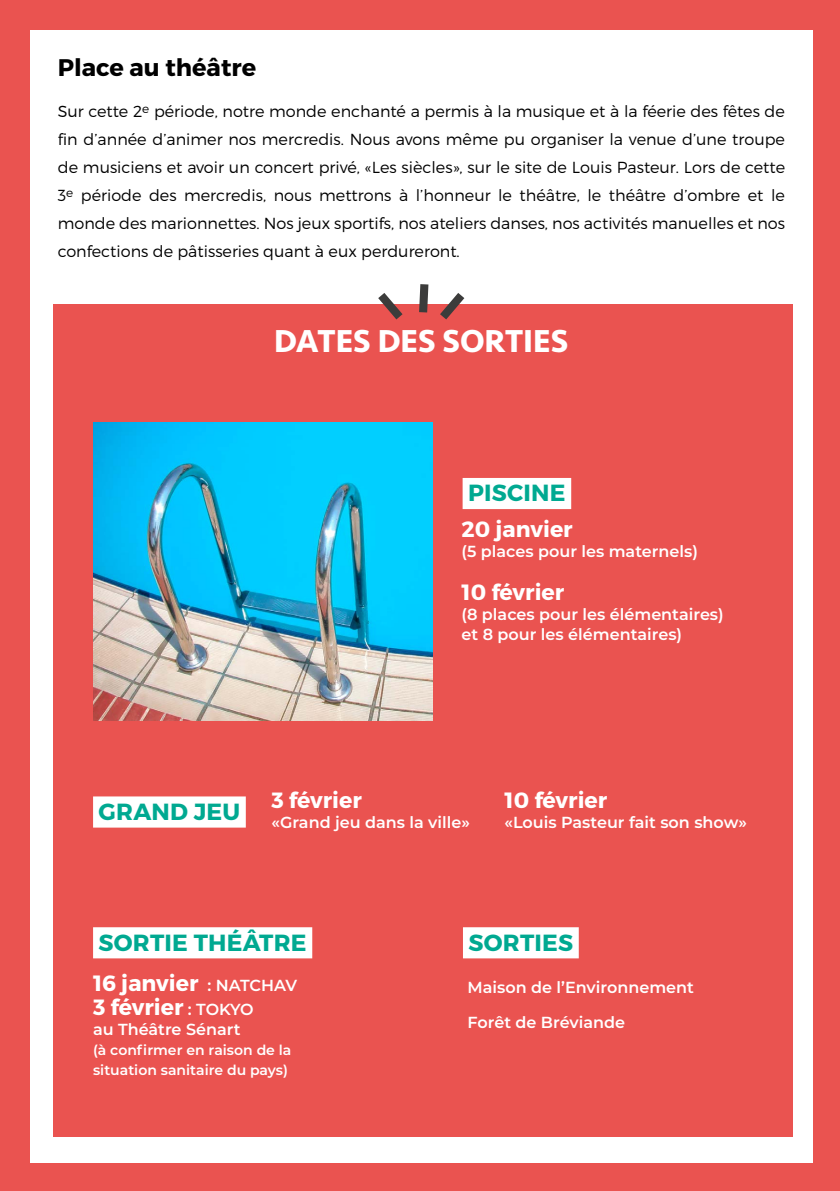
<style>
.page{position:relative;width:840px;height:1191px;background:#fff}
.page>*{position:absolute;margin:0;border:0;box-sizing:border-box;transform-origin:0 0}
.t1{font:700 33px "Seravek";color:#fff}
.t2{font:700 24px "Montserrat";color:#000}
.t3{font:700 23.4px "Montserrat";letter-spacing:.01em;color:#00a991}
.t4{font:700 22px/24px "Montserrat";color:#fff}
.t5{font:300 16px/28px "Montserrat";color:#000;text-align:justify}
.t6{font:600 16px/20px "Montserrat";color:#fff}
.t7{font:600 14px/20px "Montserrat";color:#fff}
.s1{font-weight:600;font-size:16px}
</style>
<div class="page">
<div style="left:0;top:0;width:839px;height:1191px;background:#ea5350"></div>
<div style="left:30px;top:30px;width:781px;height:1133px;background:#fff"></div>
<div style="left:53px;top:304px;width:739px;height:833px;background:#ea5350"></div>
<svg style="left:378px;top:284px;width:87px;height:36px"></svg>
<div style="left:462px;top:478px;width:109px;height:31px;background:#fff"></div>
<img style="left:93px;top:422px;width:339px;height:299px">
<div style="left:93px;top:927px;width:219px;height:31px;background:#fff"></div>
<div style="left:93px;top:796px;width:153px;height:31px;background:#fff"></div>
<div style="left:462px;top:927px;width:116px;height:31px;background:#fff"></div>
<h2 class="t2" style="left:58px;top:53px;width:200px">Place au théâtre</h2>
<p class="t5" style="left:58px;top:97px;width:728px">Sur cette 2<sup>e</sup> période, notre monde enchanté a permis à la musique et à la féerie des fêtes de fin d’année d’animer nos mercredis. Nous avons même pu organiser la venue d’une troupe de musiciens et avoir un concert privé, «Les siècles», sur le site de Louis Pasteur. Lors de cette 3<sup>e</sup> période des mercredis, nous mettrons à l’honneur le théâtre, le théâtre d’ombre et le monde des marionnettes. Nos jeux sportifs, nos ateliers danses, nos activités manuelles et nos confections de pâtisseries quant à eux perdureront.</p>
<h1 class="t1" style="left:274px;top:315px;width:295px">DATES DES SORTIES</h1>
<h3 class="t3" style="left:468px;top:478px;width:99px">PISCINE</h3>
<h3 class="t4" style="left:461px;top:518px;width:113px">20 janvier</h3>
<p class="t6" style="left:461px;top:541px;width:238px">(5 places pour les maternels)</p>
<h3 class="t4" style="left:461px;top:580px;width:104px">10 février</h3>
<p class="t6" style="left:461px;top:603px;width:263px">(8 places pour les élémentaires) et 8 pour les élémentaires)</p>
<h3 class="t3" style="left:99px;top:797px;width:143px">GRAND JEU</h3>
<h3 class="t4" style="left:271px;top:788px;width:92px">3 février</h3>
<p class="t6" style="left:271px;top:812px;width:200px">«Grand jeu dans la ville»</p>
<h3 class="t4" style="left:504px;top:788px;width:104px">10 février</h3>
<p class="t6" style="left:504px;top:812px;width:244px">«Louis Pasteur fait son show»</p>
<h3 class="t3" style="left:99px;top:927px;width:209px">SORTIE THÉÂTRE</h3>
<h3 class="t4" style="left:93px;top:971px;width:205px">16 janvier <span class="s1">: NATCHAV<br></span>3 février <span class="s1">: TOKYO</span></h3>
<p class="t6" style="left:93px;top:1018px;width:149px">au Théâtre Sénart</p>
<p class="t7" style="left:93px;top:1039px;width:200px">(à confirmer en raison de la situation sanitaire du pays)</p>
<h3 class="t3" style="left:468px;top:927px;width:106px">SORTIES</h3>
<p class="t6" style="left:467px;top:969px;width:228px;line-height:34.8px">Maison de l’Environnement<br>Forêt de Bréviande</p>
</div>
